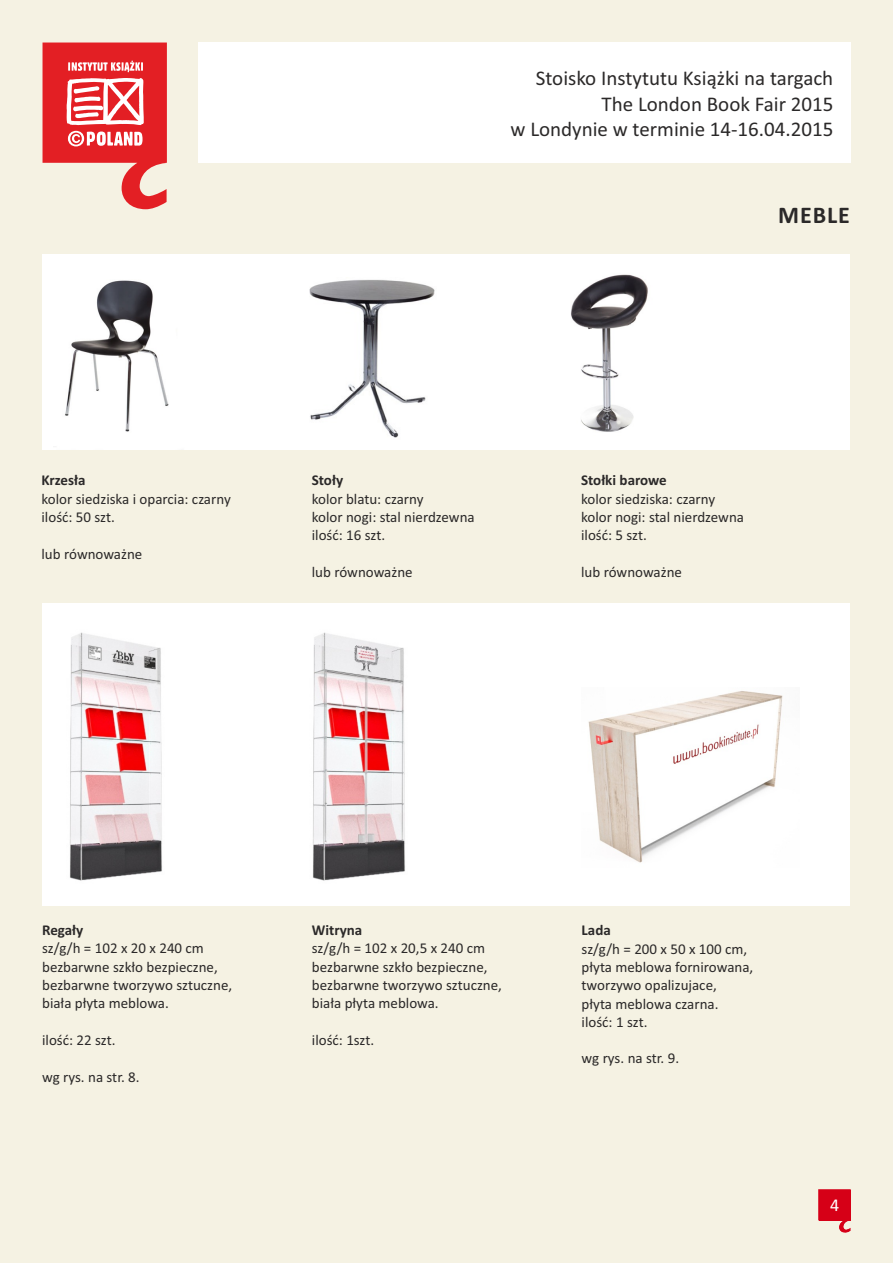
<style>
.page{position:relative;width:893px;height:1263px;background:#f5f2e3}
.page>*{position:absolute;margin:0;border:0;box-sizing:border-box;transform-origin:0 0}
.t1{font:700 24px "Calibri";letter-spacing:.04em;color:#2b2929}
.t2{font:21px/25.7px "Calibri";color:#2b2929;text-align:right}
.t3{font:18px "Calibri";color:#fff}
.t4{font:15px/18.3px "Calibri";color:#2b2929}
.t5{font:700 15px "Calibri";color:#2b2929}
</style>
<div class="page">
<div style="left:198px;top:43px;width:652px;height:120px;background:#fff"></div>
<img style="left:819px;top:1220px;width:31px;height:12px">
<div style="left:819px;top:1190px;width:31px;height:30px;background:#d60017"></div>
<svg style="left:43px;top:43px;width:124px;height:166px"></svg>
<div style="left:43px;top:254px;width:807px;height:196px;background:#fff"></div>
<img style="left:571px;top:274px;width:77px;height:158px">
<div style="left:43px;top:603px;width:807px;height:303px;background:#fff"></div>
<img style="left:65px;top:280px;width:104px;height:152px">
<img style="left:309px;top:279px;width:126px;height:159px">
<img style="left:588px;top:691px;width:195px;height:172px">
<img style="left:70px;top:632px;width:92px;height:249px">
<img style="left:313px;top:632px;width:92px;height:249px">
<h2 class="t2" style="left:511px;top:67px;width:324px">Stoisko Instytutu Książki na targach<br>The London Book Fair 2015<br>w Londynie w terminie 14‐16.04.2015</h2>
<h1 class="t1" style="left:778px;top:205px;width:73px">MEBLE</h1>
<p class="t5" style="left:42px;top:474px;width:45px">Krzesła</p>
<p class="t4" style="left:42px;top:491px;width:191px">kolor siedziska i oparcia: czarny ilość: 50 szt.</p>
<p class="t4" style="left:42px;top:546px;width:102px">lub równoważne</p>
<p class="t5" style="left:312px;top:474px;width:33px">Stoły</p>
<p class="t4" style="left:312px;top:491px;width:164px">kolor blatu: czarny<br>kolor nogi: stal nierdzewna ilość: 16 szt.</p>
<p class="t4" style="left:312px;top:564px;width:102px">lub równoważne</p>
<p class="t5" style="left:581px;top:474px;width:87px">Stołki barowe</p>
<p class="t4" style="left:581px;top:491px;width:164px">kolor siedziska: czarny kolor nogi: stal nierdzewna ilość: 5 szt.</p>
<p class="t4" style="left:581px;top:564px;width:102px">lub równoważne</p>
<p class="t5" style="left:42px;top:924px;width:43px">Regały</p>
<p class="t4" style="left:42px;top:940px;width:192px">sz/g/h = 102 x 20 x 240 cm bezbarwne szkło bezpieczne, bezbarwne tworzywo sztuczne, biała płyta meblowa.</p>
<p class="t4" style="left:42px;top:1032px;width:75px">ilość: 22 szt.</p>
<p class="t4" style="left:42px;top:1069px;width:99px">wg rys. na str. 8.</p>
<p class="t5" style="left:312px;top:924px;width:52px">Witryna</p>
<p class="t4" style="left:312px;top:940px;width:192px">sz/g/h = 102 x 20,5 x 240 cm bezbarwne szkło bezpieczne, bezbarwne tworzywo sztuczne, biała płyta meblowa.</p>
<p class="t4" style="left:312px;top:1032px;width:64px">ilość: 1szt.</p>
<p class="t5" style="left:582px;top:924px;width:31px">Lada</p>
<p class="t4" style="left:582px;top:941px;width:173px">sz/g/h = 200 x 50 x 100 cm, płyta meblowa fornirowana, tworzywo opalizujace,<br>płyta meblowa czarna.<br>ilość: 1 szt.</p>
<p class="t4" style="left:582px;top:1050px;width:99px">wg rys. na str. 9.</p>
<p class="t3" style="left:830px;top:1197px;width:11px">4</p>
</div>
